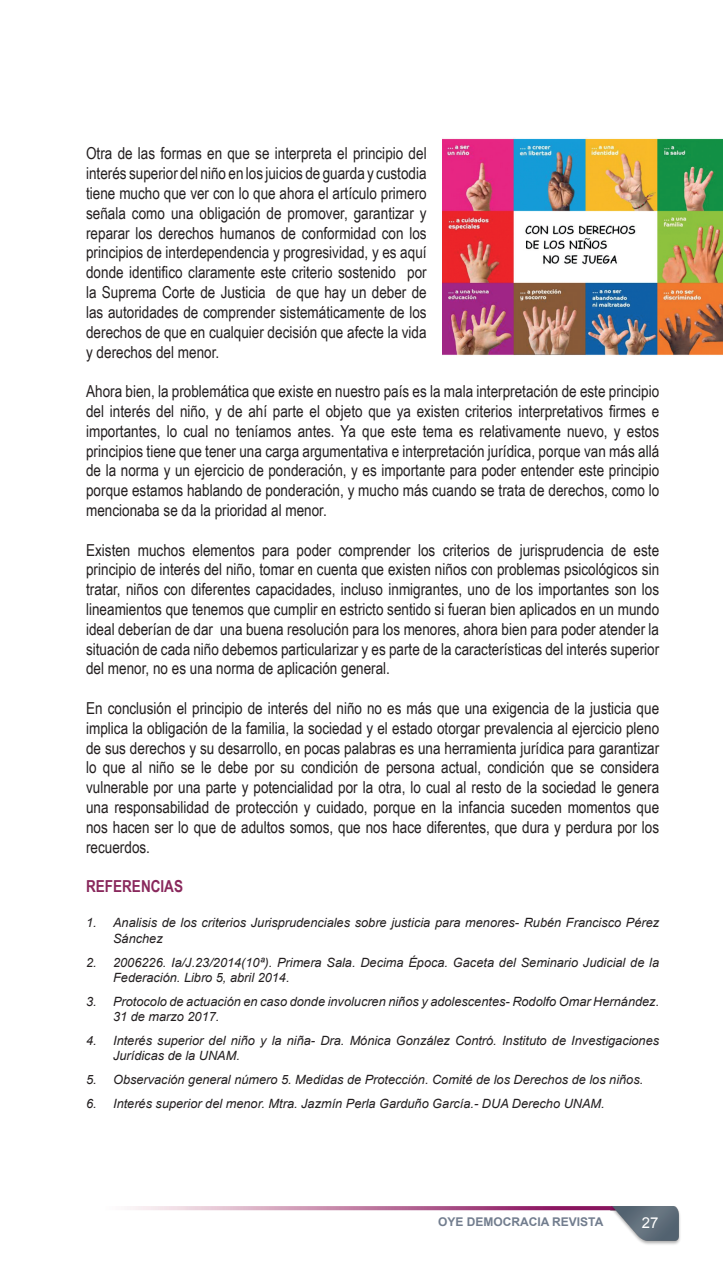
<style>
.page{position:relative;width:723px;height:1276px;background:#fff}
.page>*{position:absolute;margin:0;border:0;box-sizing:border-box;transform-origin:0 0}
.t1{font:16.5px/19.8px "Arial Narrow";color:#231f20;text-align:justify}
.t2{font:700 16.5px "Arial Narrow";color:#89285c}
.t3{font:15px "Arial";color:#fff}
.t4{font:italic 12.75px/15.3px "Arial";color:#231f20}
.t5{font:700 12px "Arial";color:#727d8e}
</style>
<div class="page">
<img style="left:442px;top:138px;width:281px;height:217px">
<img style="left:130px;top:1206px;width:550px;height:39px">
<p class="t1" style="left:86px;top:143px;width:342px">Otra de las formas en que se interpreta el principio del interés superior del niño en los juicios de guarda y custodia tiene mucho que ver con lo que ahora el artículo primero señala como una obligación de promover, garantizar y reparar los derechos humanos de conformidad con los principios de interdependencia y progresividad, y es aquí donde identifico claramente este criterio sostenido por la Suprema Corte de Justicia de que hay un deber de las autoridades de comprender sistemáticamente de los derechos de que en cualquier decisión que afecte la vida y derechos del menor.</p>
<p class="t1" style="left:86px;top:381px;width:575px">Ahora bien, la problemática que existe en nuestro país es la mala interpretación de este principio del interés del niño, y de ahí parte el objeto que ya existen criterios interpretativos firmes e importantes, lo cual no teníamos antes. Ya que este tema es relativamente nuevo, y estos principios tiene que tener una carga argumentativa e interpretación jurídica, porque van más allá de la norma y un ejercicio de ponderación, y es importante para poder entender este principio porque estamos hablando de ponderación, y mucho más cuando se trata de derechos, como lo mencionaba se da la prioridad al menor.</p>
<p class="t1" style="left:86px;top:539px;width:575px">Existen muchos elementos para poder comprender los criterios de jurisprudencia de este principio de interés del niño, tomar en cuenta que existen niños con problemas psicológicos sin tratar, niños con diferentes capacidades, incluso inmigrantes, uno de los importantes son los lineamientos que tenemos que cumplir en estricto sentido si fueran bien aplicados en un mundo ideal deberían de dar una buena resolución para los menores, ahora bien para poder atender la situación de cada niño debemos particularizar y es parte de la características del interés superior del menor, no es una norma de aplicación general.</p>
<p class="t1" style="left:86px;top:697px;width:574px">En conclusión el principio de interés del niño no es más que una exigencia de la justicia que implica la obligación de la familia, la sociedad y el estado otorgar prevalencia al ejercicio pleno de sus derechos y su desarrollo, en pocas palabras es una herramienta jurídica para garantizar lo que al niño se le debe por su condición de persona actual, condición que se considera vulnerable por una parte y potencialidad por la otra, lo cual al resto de la sociedad le genera una responsabilidad de protección y cuidado, porque en la infancia suceden momentos que nos hacen ser lo que de adultos somos, que nos hace diferentes, que dura y perdura por los recuerdos.</p>
<p class="t2" style="left:86px;top:874px;width:98px">REFERENCIAS</p>
<p class="t4" style="left:113px;top:915px;width:547px;text-indent:-27px">1. Analisis de los criterios Jurisprudenciales sobre justicia para menores- Rubén Francisco Pérez<br>Sánchez</p>
<p class="t4" style="left:113px;top:954px;width:547px;text-indent:-27px">2. 2006226. Ia/J.23/2014(10ª). Primera Sala. Decima Época. Gaceta del Seminario Judicial de la<br>Federación. Libro 5, abril 2014.</p>
<p class="t4" style="left:113px;top:993px;width:547px;text-indent:-27px">3. Protocolo de actuación en caso donde involucren niños y adolescentes- Rodolfo Omar Hernández.<br>31 de marzo 2017.</p>
<p class="t4" style="left:113px;top:1032px;width:547px;text-indent:-27px">4. Interés superior del niño y la niña- Dra. Mónica González Contró. Instituto de Investigaciones<br>Jurídicas de la UNAM.</p>
<p class="t4" style="left:86px;top:1072px;width:559px">5. Observación general número 5. Medidas de Protección. Comité de los Derechos de los niños.</p>
<p class="t4" style="left:86px;top:1095px;width:520px">6. Interés superior del menor. Mtra. Jazmín Perla Garduño García.- DUA Derecho UNAM.</p>
<p class="t5" style="left:438px;top:1213px;width:167px">OYE DEMOCRACIA REVISTA</p>
<p class="t3" style="left:642px;top:1213px;width:18px">27</p>
</div>
